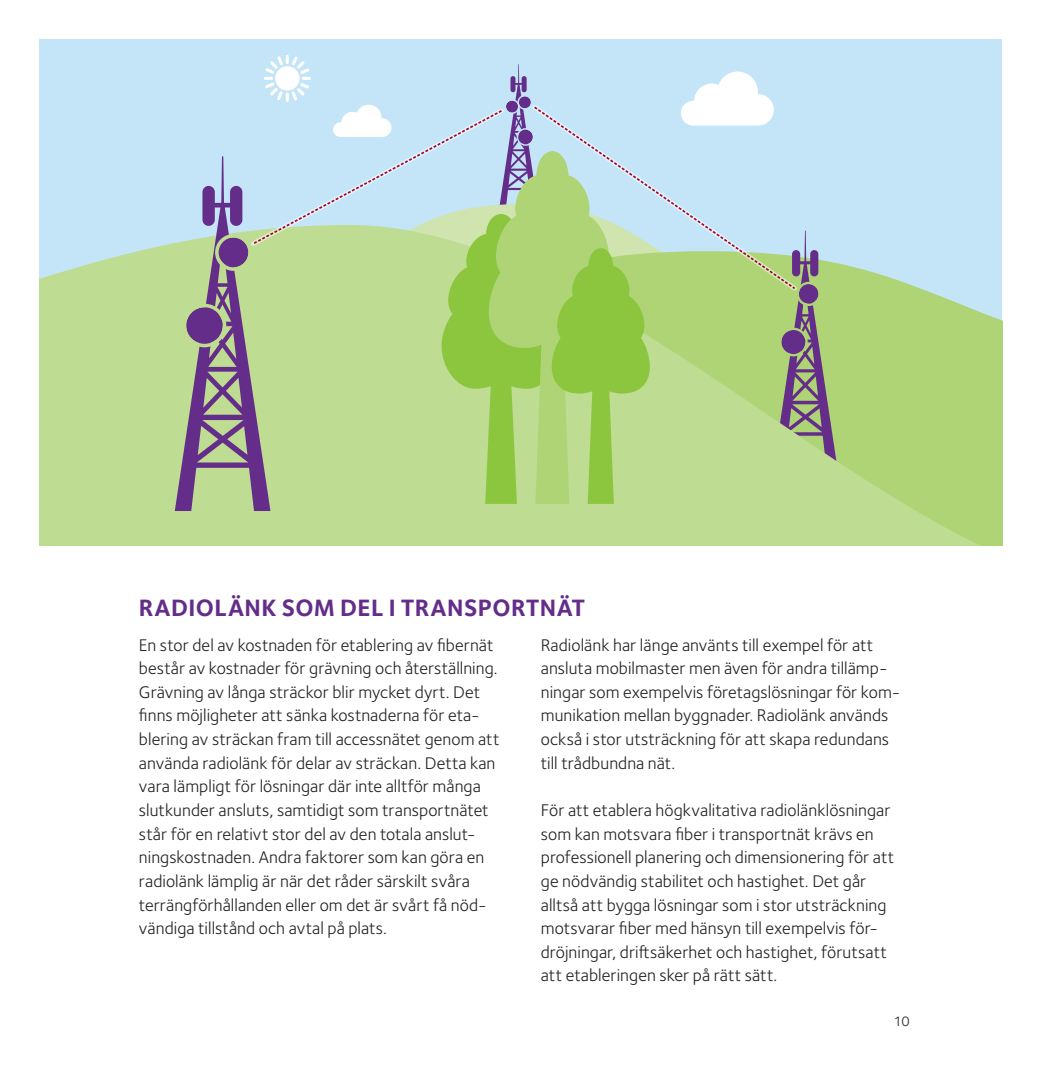
<style>
.page{position:relative;width:1042px;height:1092px;background:#fff}
.page>*{position:absolute;margin:0;border:0;box-sizing:border-box;transform-origin:0 0}
.t1{font:700 24.5px "Foundry Sterling";letter-spacing:.015em;color:#642d89}
.t2{font:17.5px/23.6px "Foundry Sterling";letter-spacing:.005em;color:#231f20}
.t3{font:14px "Foundry Sterling";color:#231f20}
</style>
<div class="page">
<div style="left:40px;top:40px;width:962px;height:326px;background:#c4e5f8"></div>
<svg style="left:684px;top:72px;width:89px;height:33px"></svg>
<svg style="left:40px;top:230px;width:962px;height:316px;background:#b6d591"></svg>
<svg style="left:175px;top:55px;width:475px;height:456px"></svg>
<svg style="left:532px;top:105px;width:265px;height:186px"></svg>
<h1 class="t1" style="left:139px;top:592px;width:448px">RADIOLÄNK SOM DEL I TRANSPORTNÄT</h1>
<p class="t2" style="left:139px;top:633px;width:362px">En stor del av kostnaden för etablering av fibernät består av kostnader för grävning och återställning.<br>Grävning av långa sträckor blir mycket dyrt. Det finns möjligheter att sänka kostnaderna för eta&shy;blering av sträckan fram till accessnätet genom att använda radiolänk för delar av sträckan. Detta kan vara lämpligt för lösningar där inte alltför många slutkunder ansluts, samtidigt som transportnätet står för en relativt stor del av den totala anslut&shy;ningskostnaden. Andra faktorer som kan göra en radiolänk lämplig är när det råder särskilt svåra terrängförhållanden eller om det är svårt få nöd&shy;vändiga tillstånd och avtal på plats.</p>
<p class="t2" style="left:541px;top:633px;width:361px">Radiolänk har länge använts till exempel för att ansluta mobilmaster men även för andra tillämp&shy;ningar som exempelvis företagslösningar för kom&shy;munikation mellan byggnader. Radiolänk används också i stor utsträckning för att skapa redundans till trådbundna nät.</p>
<p class="t2" style="left:541px;top:798px;width:355px">För att etablera högkvalitativa radiolänklösningar som kan motsvara fiber i transportnät krävs en professionell planering och dimensionering för att ge nödvändig stabilitet och hastighet. Det går alltså att bygga lösningar som i stor utsträckning motsvarar fiber med hänsyn till exempelvis för&shy;dröjningar, driftsäkerhet och hastighet, förutsatt att etableringen sker på rätt sätt.</p>
<p class="t3" style="left:893px;top:1013px;width:17px">10</p>
</div>
